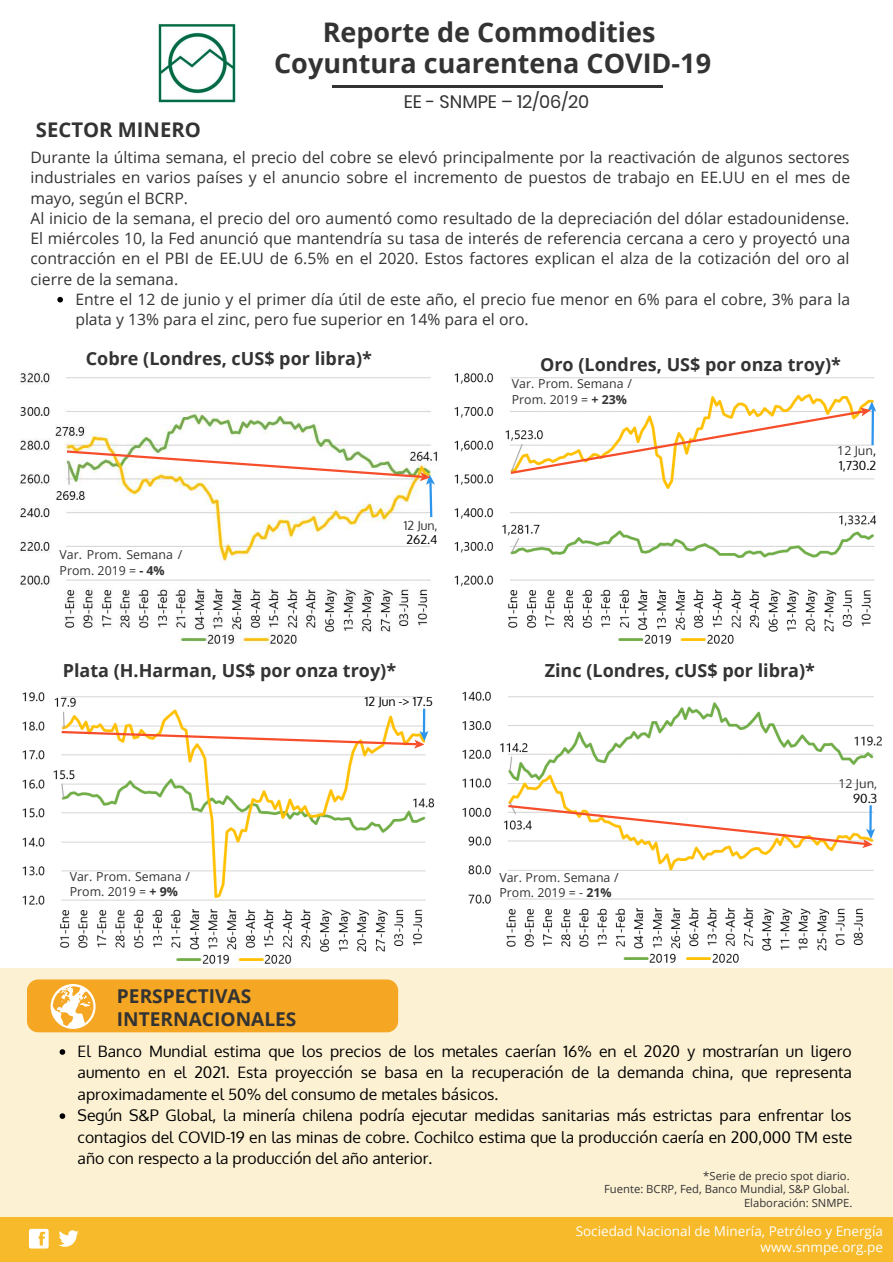
<style>
.page{position:relative;width:893px;height:1262px;background:#fff}
.page>*{position:absolute;margin:0;border:0;box-sizing:border-box;transform-origin:0 0}
.t1{font:700 27px/31.5px "Open Sans";color:#333;text-align:center}
.t2{font:700 20.25px "Open Sans";color:#333}
.t3{font:700 19.05px/22.5px "Open Sans";color:#333}
.t4{font:700 18px "Open Sans";color:#333}
.t5{font:18px "Poppins";color:#333}
.t6{font:15.75px/20.2px "Open Sans";color:#333}
.t7{font:15.75px/21.3px "Oxygen";color:#000}
.t8{font:13.5px/15.8px "Open Sans";color:#fff;text-align:right}
.t9{font:12.3px/15.8px "Open Sans";color:#333}
.t10{font:12.3px "Oxygen";color:#000}
.t11{font:12.3px "Oxygen";color:#333}
.t12{font:11.25px/13.5px "Open Sans";color:#333;text-align:right}
.s1{font-weight:700}
.s2{font-family:"Oxygen";color:#000}
</style>
<div class="page">
<img style="left:462px;top:691px;width:419px;height:272px">
<img style="left:20px;top:372px;width:418px;height:273px">
<img style="left:22px;top:692px;width:412px;height:272px">
<img style="left:454px;top:373px;width:421px;height:271px">
<div style="left:0;top:968px;width:892px;height:293px;background:#fdf1d4"></div>
<img style="left:158px;top:24px;width:78px;height:79px">
<hr style="left:332px;top:85px;width:330px;height:3px;background:#333">
<div style="left:0;top:1217px;width:892px;height:44px;background:#f6ba2a"></div>
<svg style="left:29px;top:1228px;width:20px;height:20px"></svg>
<svg style="left:59px;top:1230px;width:20px;height:16px"></svg>
<svg style="left:57px;top:297px;width:6px;height:5px"></svg>
<svg style="left:27px;top:979px;width:371px;height:53px;background:#f5ab30"></svg>
<svg style="left:60px;top:1049px;width:5px;height:5px"></svg>
<svg style="left:60px;top:1113px;width:5px;height:5px"></svg>
<hr style="left:423px;top:708px;width:2px;height:25px;background:#2d95ec">
<svg style="left:67px;top:450px;width:368px;height:67px"></svg>
<svg style="left:61px;top:731px;width:367px;height:17px"></svg>
<svg style="left:508px;top:805px;width:366px;height:43px"></svg>
<svg style="left:510px;top:401px;width:366px;height:73px"></svg>
<h1 class="t1" style="left:274px;top:15px;width:438px">Reporte de Commodities<br>Coyuntura cuarentena COVID-19</h1>
<p class="t2" style="left:36px;top:116px;width:166px">SECTOR MINERO</p>
<p class="t5" style="left:403px;top:91px;width:187px">EE - SNMPE – 12/06/20</p>
<p class="t6" style="left:30px;top:147px;width:821px">Durante la última semana, el precio del cobre se elevó principalmente por la reactivación de algunos sectores industriales en varios países y el anuncio sobre el incremento de puestos de trabajo en EE.UU en el mes de mayo, según el BCRP.<br>Al inicio de la semana, el precio del oro aumentó como resultado de la depreciación del dólar estadounidense.<br>El miércoles 10, la Fed anunció que mantendría su tasa de interés de referencia cercana a cero y proyectó una contracción en el PBI de EE.UU de 6.5% en el 2020. Estos factores explican el alza de la cotización del oro al cierre de la semana.</p>
<p class="t6" style="left:75px;top:288px;width:776px">Entre el 12 de junio y el primer día útil de este año, el precio fue menor en 6% para el cobre, 3% para la plata y 13% para el zinc, pero fue superior en 14% para el oro.</p>
<p class="t4" style="left:86px;top:346px;width:287px">Cobre (Londres, cUS$ por libra)*</p>
<p class="t4" style="left:540px;top:352px;width:302px">Oro (Londres, US$ por onza troy)*</p>
<p class="t9" style="left:60px;top:546px;width:124px">Var. Prom. Semana /<br>Prom. 2019 = <span class="s1">- 4%</span></p>
<p class="t11" style="left:404px;top:517px;width:35px">12 Jun,</p>
<p class="t10" style="left:406px;top:531px;width:32px">262.4</p>
<p class="t9" style="left:511px;top:375px;width:122px">Var. Prom. Semana /<br>Prom. 2019 = <span class="s1">+ 23%</span></p>
<p class="t9" style="left:837px;top:443px;width:40px">12 Jun<span class="s2">,</span></p>
<p class="t10" style="left:839px;top:457px;width:39px">1,730.2</p>
<p class="t4" style="left:63px;top:657px;width:335px">Plata (H.Harman, US$ por onza troy)*</p>
<p class="t4" style="left:544px;top:657px;width:272px">Zinc (Londres, cUS$ por libra)*</p>
<p class="t10" style="left:365px;top:693px;width:70px">12 Jun -&gt; 17.5</p>
<p class="t9" style="left:70px;top:867px;width:122px">Var. Prom. Semana /<br>Prom. 2019 = <span class="s1">+ 9%</span></p>
<p class="t9" style="left:499px;top:869px;width:121px">Var. Prom. Semana /<br>Prom. 2019 = - <span class="s1">21%</span></p>
<p class="t9" style="left:838px;top:775px;width:40px">12 Jun,</p>
<p class="t10" style="left:853px;top:790px;width:26px">90.3</p>
<p class="t3" style="left:117px;top:984px;width:181px">PERSPECTIVAS<br>INTERNACIONALES</p>
<p class="t7" style="left:78px;top:1040px;width:776px">El Banco Mundial estima que los precios de los metales caerían 16% en el 2020 y mostrarían un ligero aumento en el 2021. Esta proyección se basa en la recuperación de la demanda china, que representa aproximadamente el 50% del consumo de metales básicos.<br>Según S&amp;P Global, la minería chilena podría ejecutar medidas sanitarias más estrictas para enfrentar los contagios del COVID-19 en las minas de cobre. Cochilco estima que la producción caería en 200,000 TM este año con respecto a la producción del año anterior.</p>
<p class="t12" style="left:604px;top:1168px;width:250px">*Serie de precio spot diario.<br>Fuente: BCRP, Fed, Banco Mundial, S&amp;P Global.<br>Elaboración: SNMPE.</p>
<p class="t8" style="left:575px;top:1222px;width:309px">Sociedad Nacional de Minería, Petróleo y Energía www.snmpe.org.pe</p>
</div>
